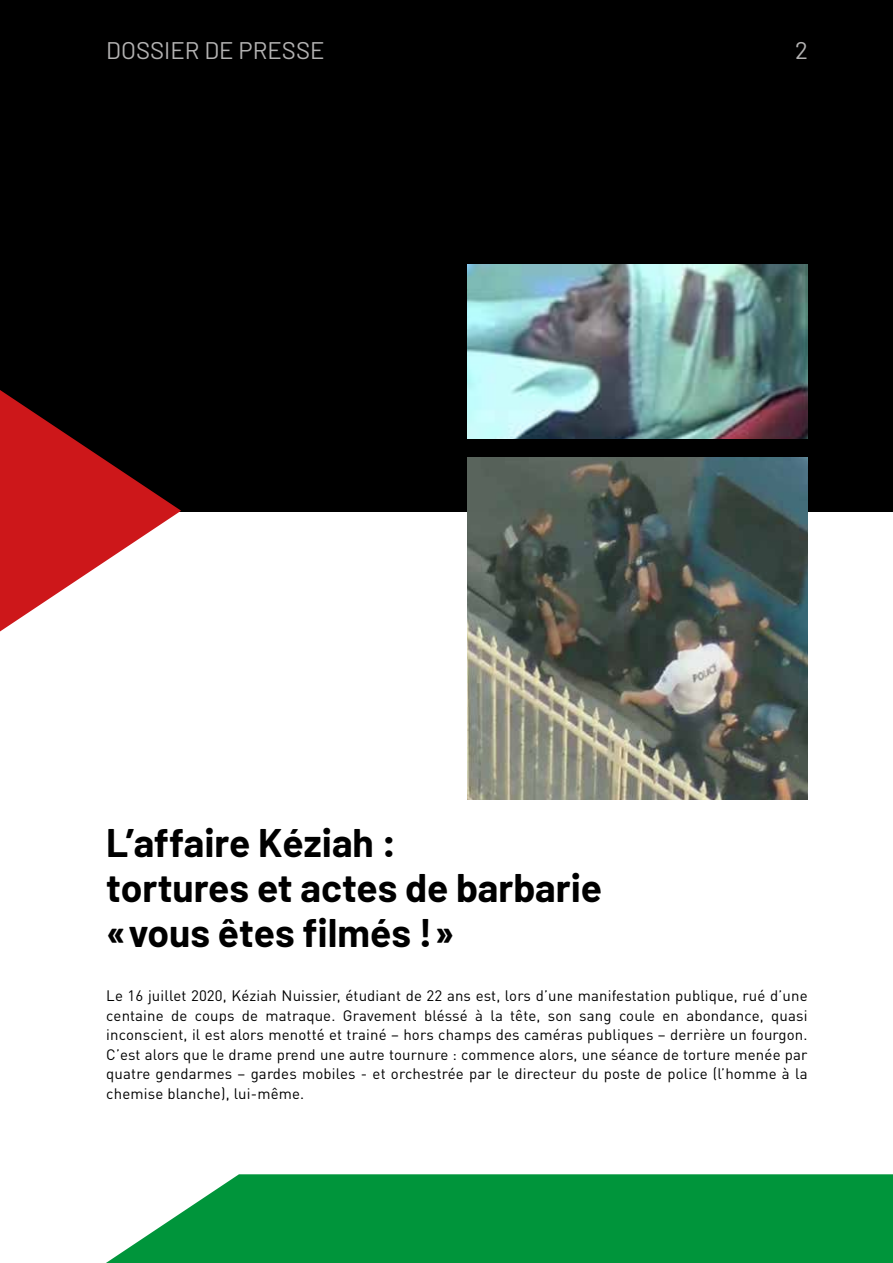
<style>
.page{position:relative;width:893px;height:1263px;background:#fff}
.page>*{position:absolute;margin:0;border:0;box-sizing:border-box;transform-origin:0 0}
.t1{font:700 39px/45px "Barlow";color:#000}
.t2{font:24px "Barlow";color:#b3b2b2}
.t3{font:15px/19.5px "DIN Pro";letter-spacing:.01em;color:#000;text-align:justify}
</style>
<div class="page">
<div style="left:0;top:0;width:893px;height:512px;background:#000"></div>
<svg style="left:0;top:390px;width:181px;height:241px"></svg>
<img style="left:468px;top:265px;width:340px;height:174px">
<img style="left:468px;top:457px;width:339px;height:342px">
<svg style="left:106px;top:1174px;width:787px;height:89px;fill:#00953b"></svg>
<h2 class="t2" style="left:106px;top:36px;width:220px">DOSSIER DE PRESSE</h2>
<h2 class="t2" style="left:795px;top:36px;width:14px">2</h2>
<h1 class="t1" style="left:106px;top:820px;width:497px">L’affaire Kéziah :<br>tortures et actes de barbarie « vous êtes filmés !»</h1>
<p class="t3" style="left:106px;top:985px;width:703px">Le 16 juillet 2020, Kéziah Nuissier, étudiant de 22 ans est, lors d’une manifestation publique, rué d’une centaine de coups de matraque. Gravement bléssé à la tête, son sang coule en abondance, quasi inconscient, il est alors menotté et trainé – hors champs des caméras publiques – derrière un fourgon.<br>C’est alors que le drame prend une autre tournure : commence alors, une séance de torture menée par quatre gendarmes – gardes mobiles - et orchestrée par le directeur du poste de police (l’homme à la chemise blanche), lui-même.</p>
</div>
